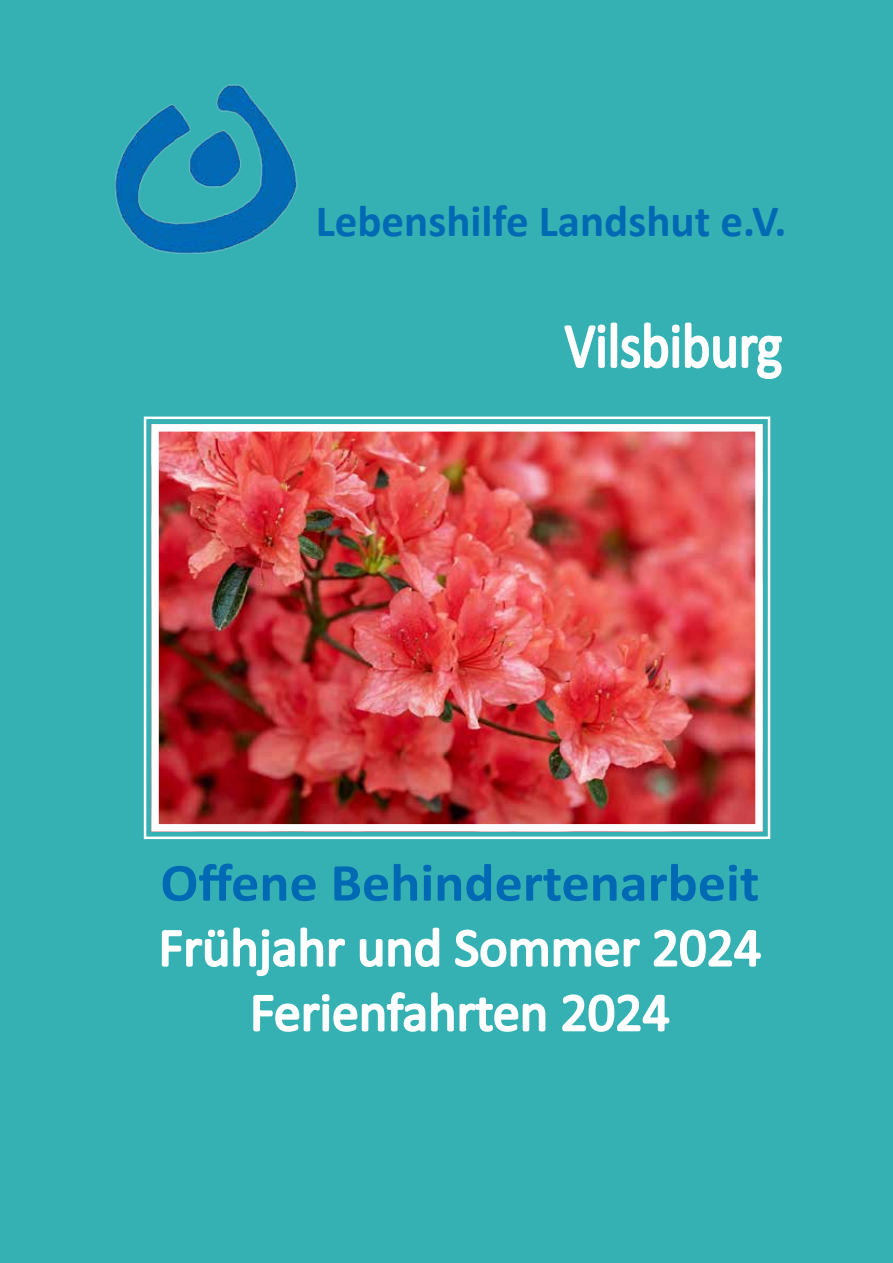
<style>
.page{position:relative;width:893px;height:1263px;background:#36b1b3}
.page>*{position:absolute;margin:0;border:0;box-sizing:border-box;transform-origin:0 0}
.t1{font:63.15px "Calibri";color:#fff;scale:.85 1}
.t2{font:54px/64.8px "Calibri";color:#fff;text-align:center}
.t3{font:700 54px "Calibri";color:#0069b4;scale:1.04 1}
.t4{font:700 45px "Calibri";color:#0069b4}
</style>
<div class="page">
<svg style="left:564px;top:322px;width:218px;height:57px"></svg>
<img style="left:115px;top:84px;width:183px;height:170px">
<svg style="left:161px;top:927px;width:184px;height:50px"></svg>
<svg style="left:359px;top:927px;width:81px;height:40px"></svg>
<svg style="left:455px;top:929px;width:185px;height:38px"></svg>
<svg style="left:653px;top:929px;width:108px;height:38px"></svg>
<svg style="left:253px;top:992px;width:293px;height:40px"></svg>
<svg style="left:562px;top:994px;width:108px;height:38px"></svg>
<img style="left:143px;top:416px;width:628px;height:424px">
<div style="left:151px;top:424px;width:612px;height:407px;border:8px solid #fff"></div>
<p class="t4" style="left:316px;top:189px;width:472px">Lebenshilfe Landshut e.V.</p>
<p class="t1" style="left:565px;top:302px;width:257px">Vilsbiburg</p>
<p class="t3" style="left:160px;top:844px;width:577px">Offene Behindertenarbeit</p>
<p class="t2" style="left:158px;top:914px;width:604px">Frühjahr und Sommer 2024<br>Ferienfahrten 2024</p>
</div>
